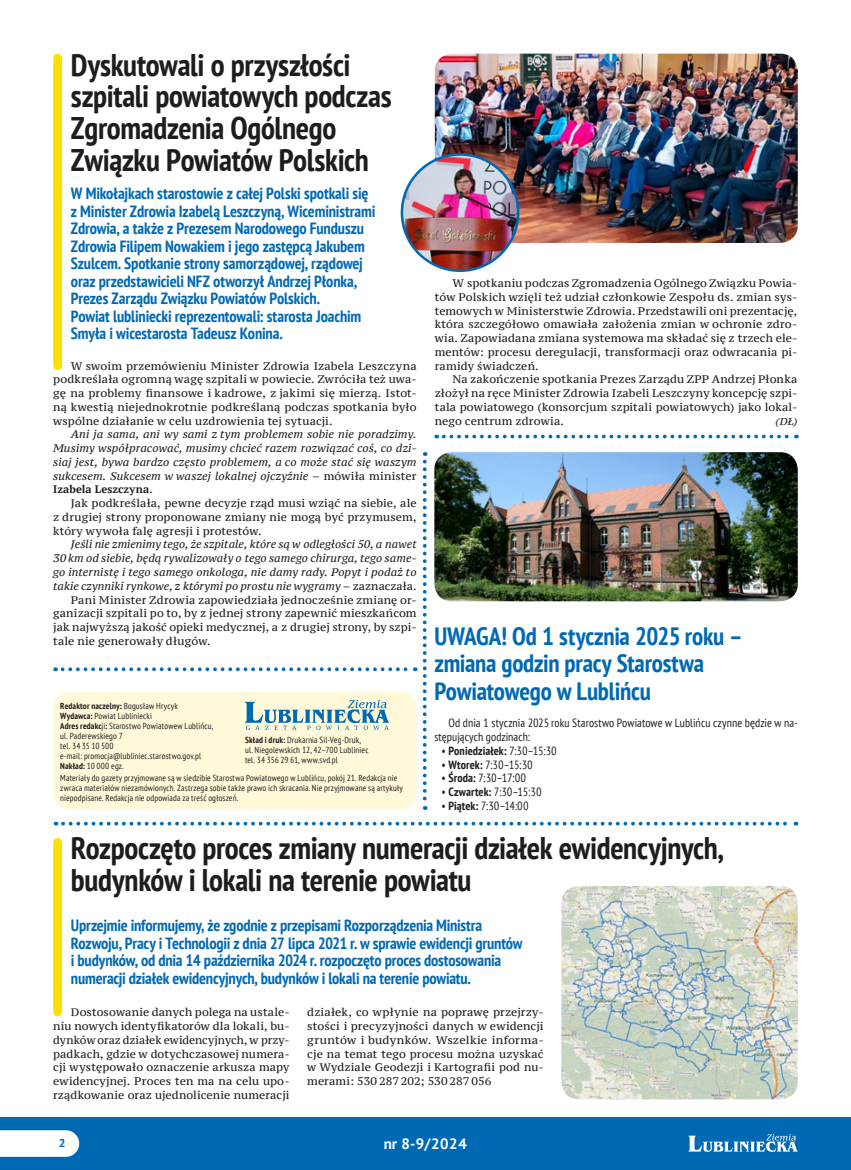
<style>
.page{position:relative;width:851px;height:1170px;background:#fff}
.page>*{position:absolute;margin:0;border:0;box-sizing:border-box;transform-origin:0 0}
._3_tytul{font:700 condensed 31.25px/31.9px "PT Sans";letter-spacing:-.01em;color:#1d1d1b}
._6a_tytul_info{font:700 condensed 25px/27.5px "PT Sans";letter-spacing:-.01em;color:#0069b4}
._2_lid{font:700 condensed 16.25px/17.5px "PT Sans";letter-spacing:-.01em;color:#0069b4}
.t1{font:700 15px "PT Sans";color:#fff}
._6_info{font:condensed 11.88px/13.8px "PT Sans";letter-spacing:.005em;color:#1d1d1b}
.t2{font:700 condensed 11.88px "PT Sans";letter-spacing:.005em;color:#1d1d1b}
.t3{font:700 11.25px "PT Sans Caption";color:#0069b4}
._1_txt{font:11px/13.8px "PT Serif Caption";letter-spacing:.01em;color:#1d1d1b;text-align:justify}
._1_txt-2{font:italic 11px/13.8px "PT Serif Caption";letter-spacing:.01em;color:#1d1d1b;text-align:justify}
._1_txt-3{font:italic 10px "PT Serif Caption";color:#1d1d1b}
._6_info-2{font:condensed 8.75px/10px "PT Sans";letter-spacing:.015em;color:#1d1d1b}
._6_info-3{font:700 condensed 8.75px "PT Sans";letter-spacing:.015em;color:#1d1d1b}
.s1{font-style:normal}
.s2{font-family:"PT Serif";font-weight:700;font-style:normal}
.s3{font-weight:400}
.s4{font-weight:700}
</style>
<div class="page">
<div style="left:0;top:1116px;width:850px;height:53px;background:#0069b4"></div>
<svg style="left:0;top:1130px;width:79px;height:26px;background:#f4f8fb"></svg>
<svg style="left:688px;top:1134px;width:109px;height:17px"></svg>
<svg style="left:63px;top:821px;width:733px;height:4px"></svg>
<svg style="left:63px;top:667px;width:352px;height:4px"></svg>
<svg style="left:443px;top:434px;width:353px;height:4px"></svg>
<div style="left:53px;top:842px;width:9px;height:169px;background:#ffe000"></div>
<div style="left:53px;top:691px;width:363px;height:118px;background:#fff9da;border-radius:18px"></div>
<svg style="left:245px;top:699px;width:144px;height:31px"></svg>
<svg style="left:423px;top:452px;width:3px;height:357px"></svg>
<div style="left:53px;top:58px;width:9px;height:307px;background:#ffe000"></div>
<img style="left:561px;top:886px;width:236px;height:213px">
<img style="left:434px;top:452px;width:363px;height:149px">
<img style="left:435px;top:54px;width:362px;height:189px">
<img style="left:402px;top:154px;width:116px;height:117px;border-radius:58px">
<div style="left:400px;top:153px;width:119px;height:119px;border:2px solid #0069b4;border-radius:50%"></div>
<p class="_3_tytul" style="left:71px;top:48px;width:322px">Dyskutowali o przyszłości szpitali powiatowych podczas<br>Zgromadzenia Ogólnego<br>Związku Powiatów Polskich</p>
<p class="_2_lid" style="left:71px;top:184px;width:306px">W Mikołajkach starostowie z całej Polski spotkali się z Minister Zdrowia Izabelą Leszczyną, Wiceministrami Zdrowia, a także z Prezesem Narodowego Funduszu Zdrowia Filipem Nowakiem i jego zastępcą Jakubem Szulcem. Spotkanie strony samorządowej, rządowej oraz przedstawicieli NFZ otworzył Andrzej Płonka, Prezes Zarządu Związku Powiatów Polskich.<br>Powiat lubliniecki reprezentowali: starosta Joachim Smyła i wicestarosta Tadeusz Konina.</p>
<p class="_1_txt" style="left:53px;top:359px;width:365px;text-indent:18px">W swoim przemówieniu Minister Zdrowia Izabela Leszczyna podkreślała ogromną wagę szpitali w powiecie. Zwróciła też uwa&shy;gę na problemy finansowe i kadrowe, z jakimi się mierzą. Istot&shy;ną kwestią niejednokrotnie podkreślaną podczas spotkania było wspólne działanie w celu uzdrowienia tej sytuacji.</p>
<p class="_1_txt-2" style="left:53px;top:427px;width:365px;text-indent:18px">Ani ja sama, ani wy sami z tym problemem sobie nie poradzimy.<br>Musimy współpracować, musimy chcieć razem rozwiązać coś, co dzi&shy;siaj jest, bywa bardzo często problemem, a co może stać się waszym sukcesem. Sukcesem w waszej lokalnej ojczyźnie <span class="s1">– mówiła minister </span><span class="s2">Izabela Leszczyna</span><span class="s1">.</span></p>
<p class="_1_txt" style="left:53px;top:496px;width:365px;text-indent:18px">Jak podkreślała, pewne decyzje rząd musi wziąć na siebie, ale z drugiej strony proponowane zmiany nie mogą być przymusem, który wywoła falę agresji i protestów.</p>
<p class="_1_txt-2" style="left:53px;top:537px;width:365px;text-indent:18px">Jeśli nie zmienimy tego, że szpitale, które są w odległości 50, a nawet 30 km od siebie, będą rywalizowały o tego samego chirurga, tego same&shy;go internistę i tego samego onkologa, nie damy rady. Popyt i podaż to takie czynniki rynkowe, z którymi po prostu nie wygramy <span class="s1">– zaznaczała.</span></p>
<p class="_1_txt" style="left:53px;top:592px;width:365px;text-indent:18px">Pani Minister Zdrowia zapowiedziała jednocześnie zmianę or&shy;ganizacji szpitali po to, by z jednej strony zapewnić mieszkańcom jak najwyższą jakość opieki medycznej, a z drugiej strony, by szpi&shy;tale nie generowały długów.</p>
<p class="_6_info-3" style="left:60px;top:699px;width:119px">Redaktor naczelny: <span class="s3">Bogusław Hrycyk</span></p>
<p class="_6_info-2" style="left:60px;top:710px;width:93px"><span class="s4">Wydawca:</span> Powiat Lubliniecki</p>
<p class="_6_info-2" style="left:60px;top:720px;width:154px"><span class="s4">Adres redakc</span>ji<span class="s4">:</span> Starostwo Powiatowew Lublińcu, ul. Paderewskiego 7</p>
<p class="_6_info-2" style="left:60px;top:740px;width:142px">tel. 34 35 10 500<br>e‑mail: promocja@lubliniec.starostwo.gov.pl</p>
<p class="_6_info-2" style="left:60px;top:760px;width:65px"><span class="s4">Nakład:</span> 10 000 egz.</p>
<p class="_6_info-2" style="left:60px;top:772px;width:344px">Materiały do gazety przyjmowane są w siedzibie Starostwa Powiatowego w Lublińcu, pokój 21. Redakcja nie zwraca materiałów niezamówionych. Zastrzega sobie także prawo ich skracania. Nie przyjmowane są artykuły niepodpisane. Redakcja nie odpowiada za treść ogłoszeń.</p>
<p class="_6_info-2" style="left:245px;top:734px;width:125px"><span class="s4">Skład i druk:</span> Drukarnia Sil‑Veg‑Druk, ul. Niegolewskich 12, 42–700 Lubliniec</p>
<p class="_6_info-2" style="left:245px;top:754px;width:94px">tel. 34 356 29 61, www.svd.pl</p>
<p class="_1_txt" style="left:435px;top:276px;width:364px;text-indent:18px">W spotkaniu podczas Zgromadzenia Ogólnego Związku Powia&shy;tów Polskich wzięli też udział członkowie Zespołu ds. zmian sys&shy;temowych w Ministerstwie Zdrowia. Przedstawili oni prezentację, która szczegółowo omawiała założenia zmian w ochronie zdro&shy;wia. Zapowiadana zmiana systemowa ma składać się z trzech ele&shy;mentów: procesu deregulacji, transformacji oraz odwracania pi&shy;ramidy świadczeń.</p>
<p class="_1_txt" style="left:435px;top:372px;width:364px;text-indent:18px">Na zakończenie spotkania Prezes Zarządu ZPP Andrzej Płonka złożył na ręce Minister Zdrowia Izabeli Leszczyny koncepcję szpi&shy;tala powiatowego (konsorcjum szpitali powiatowych) jako lokal&shy;nego centrum zdrowia.</p>
<p class="_1_txt-3" style="left:775px;top:414px;width:23px">(DŁ)</p>
<p class="_6a_tytul_info" style="left:434px;top:621px;width:310px">UWAGA! Od 1 stycznia 2025 roku – zmiana godzin pracy Starostwa<br>Powiatowego w Lublińcu</p>
<p class="_6_info" style="left:434px;top:716px;width:365px;text-indent:14px">Od dnia 1 stycznia 2025 roku Starostwo Powiatowe w Lublińcu czynne będzie w na‑ stępujących godzinach:</p>
<p class="t2" style="left:441px;top:742px;width:117px"><span class="s3">•</span> Poniedziałek: <span class="s3">7:30–15:30</span></p>
<p class="_6_info" style="left:441px;top:757px;width:93px">• <span class="s4">Wtorek:</span> 7:30–15:30</p>
<p class="_6_info" style="left:441px;top:771px;width:86px">• <span class="s4">Środa:</span> 7:30–17:00</p>
<p class="_6_info" style="left:441px;top:784px;width:102px">• <span class="s4">Czwartek:</span> 7:30–15:30</p>
<p class="_6_info" style="left:441px;top:798px;width:89px">• <span class="s4">Piątek:</span> 7:30–14:00</p>
<p class="_3_tytul" style="left:71px;top:831px;width:654px">Rozpoczęto proces zmiany numeracji działek ewidencyjnych, budynków i lokali na terenie powiatu</p>
<p class="_2_lid" style="left:71px;top:916px;width:453px">Uprzejmie informujemy, że zgodnie z przepisami Rozporządzenia Ministra Rozwoju, Pracy i Technologii z dnia 27 lipca 2021 r. w sprawie ewidencji gruntów i budynków, od dnia 14 października 2024 r. rozpoczęto proces dostosowania numeracji działek ewidencyjnych, budynków i lokali na terenie powiatu.</p>
<p class="_1_txt" style="left:53px;top:1005px;width:238px;text-indent:18px">Dostosowanie danych polega na ustale&shy;niu nowych identyfikatorów dla lokali, bu&shy;dynków oraz działek ewidencyjnych, w przy&shy;padkach, gdzie w dotychczasowej numera&shy;cji występowało oznaczenie arkusza mapy ewidencyjnej. Proces ten ma na celu upo&shy;rządkowanie oraz ujednolicenie numeracji</p>
<p class="_1_txt" style="left:307px;top:1005px;width:238px">działek, co wpłynie na poprawę przejrzy&shy;stości i precyzyjności danych w ewidencji gruntów i budynków. Wszelkie informa&shy;cje na temat tego procesu można uzyskać w Wydziale Geodezji i Kartografii pod nu&shy;merami: 530 287 202; 530 287 056</p>
<p class="t3" style="left:58px;top:1135px;width:9px">2</p>
<h3 class="t1" style="left:384px;top:1133px;width:85px">nr 8-9/2024</h3>
</div>
